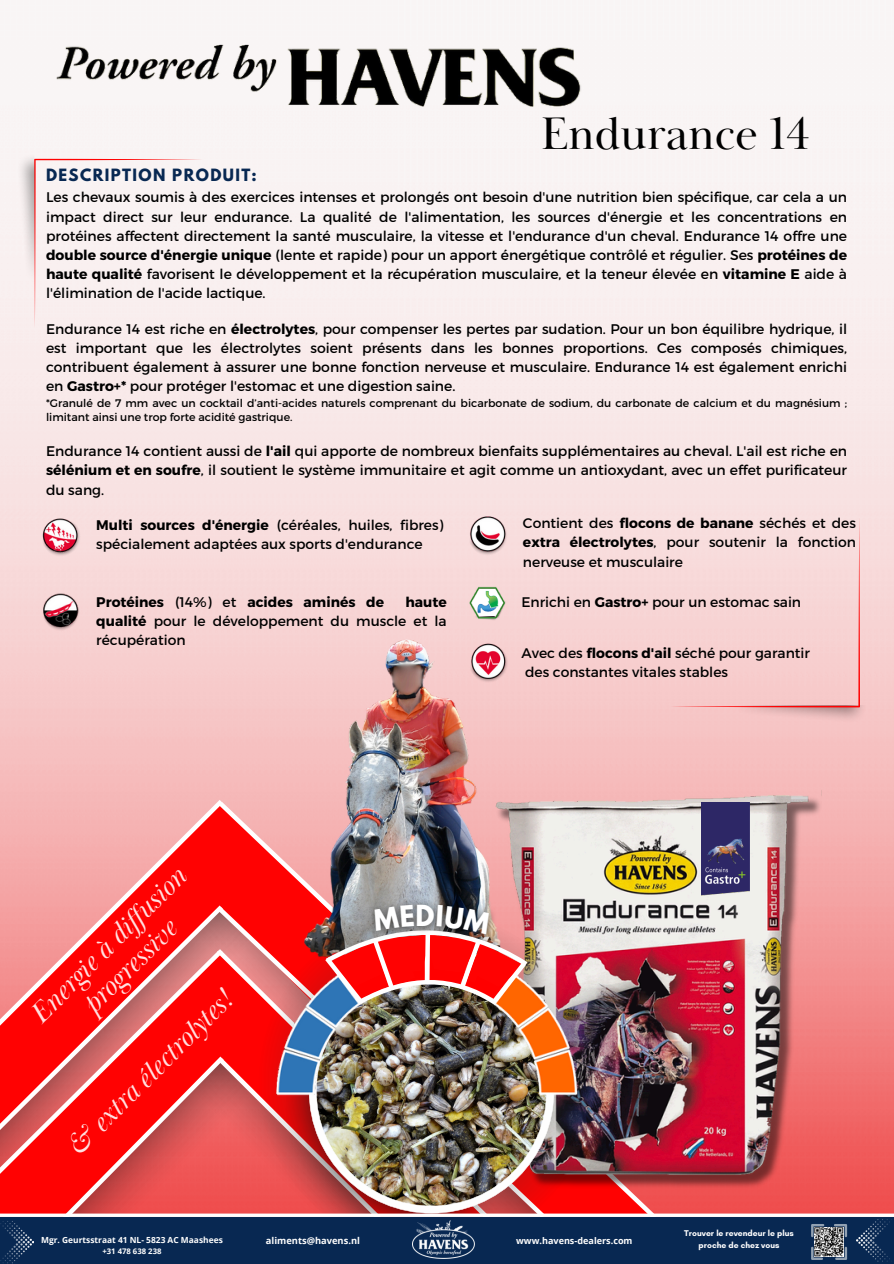
<style>
.page{position:relative;width:894px;height:1264px;background:#fff}
.page>*{position:absolute;margin:0;border:0;box-sizing:border-box;transform-origin:0 0}
.t1{font:46.95px "Baskerville Display PT";color:#000}
.t2{font:italic 28.8px/30.3px "Baskerville Display PT";color:#fff;text-align:center}
.t3{font:700 25.8px "League Spartan";color:#fff}
.t4{font:700 15px "League Spartan";letter-spacing:.09em;color:#082852}
.t5{font:13.95px/19.2px "Montserrat";color:#000;text-align:justify}
.t6{font:700 13.95px "Montserrat";color:#000}
.t7{font:10.95px/14.5px "Montserrat";color:#000}
.t8{font:700 9.3px "Open Sans";color:#fefefe}
.t9{font:700 9px "Open Sans";color:#fefefe}
.t10{font:700 8.55px/11.9px "Glacial Indifference";color:#fff;text-align:center}
.t11{font:700 8.4px "Open Sans";color:#fefefe}
.t12{font:700 7.8px "Open Sans";color:#fefefe}
.s1{font-weight:700}
.s2{font-weight:400}
</style>
<div class="page">
<img style="left:0;top:105px;width:893px;height:1108px">
<svg style="left:0;top:1155px;width:213px;height:58px;background:#e33"></svg>
<svg style="left:0;top:1048px;width:213px;height:107px;background:#ee3030"></svg>
<svg style="left:214px;top:1050px;width:447px;height:163px;background:#e94e4e"></svg>
<svg style="left:0;top:795px;width:195px;height:253px;background:#f56969"></svg>
<img style="left:730px;top:705px;width:136px;height:18px">
<svg style="left:670px;top:518px;width:189px;height:189px;background:#f7d2d2"></svg>
<img style="left:195px;top:631px;width:516px;height:419px">
<img style="left:477px;top:779px;width:344px;height:424px">
<svg style="left:258px;top:910px;width:339px;height:303px;background:#ca494b"></svg>
<img style="left:309px;top:1108px;width:245px;height:105px">
<img style="left:701px;top:802px;width:48px;height:95px">
<svg style="left:216px;top:948px;width:7px;height:7px"></svg>
<div style="left:0;top:1216px;width:893px;height:47px;background:#082852"></div>
<img style="left:412px;top:1220px;width:62px;height:38px">
<svg style="left:834px;top:1246px;width:12px;height:13px"></svg>
<svg style="left:811px;top:1246px;width:11px;height:13px"></svg>
<svg style="left:834px;top:1224px;width:12px;height:13px"></svg>
<svg style="left:811px;top:1224px;width:13px;height:13px"></svg>
<img style="left:814px;top:1227px;width:29px;height:29px">
<svg style="left:0;top:1221px;width:34px;height:42px"></svg>
<svg style="left:856px;top:1219px;width:34px;height:42px"></svg>
<div style="left:34px;top:159px;width:169px;height:168px;background:#f9f0f0"></div>
<img style="left:16px;top:153px;width:18px;height:133px">
<img style="left:467px;top:643px;width:50px;height:47px">
<img style="left:40px;top:517px;width:50px;height:47px">
<img style="left:40px;top:514px;width:39px;height:42px">
<img style="left:41px;top:593px;width:47px;height:45px">
<img style="left:41px;top:590px;width:38px;height:37px">
<img style="left:466px;top:516px;width:50px;height:47px">
<img style="left:467px;top:514px;width:39px;height:41px">
<img style="left:467px;top:641px;width:41px;height:37px">
<img style="left:507px;top:600px;width:1px;height:20px">
<img style="left:465px;top:585px;width:42px;height:38px">
<img style="left:269px;top:944px;width:338px;height:164px">
<img style="left:56px;top:43px;width:222px;height:50px">
<img style="left:283px;top:47px;width:305px;height:67px">
<img style="left:356px;top:889px;width:150px;height:15px">
<img style="left:320px;top:904px;width:213px;height:105px">
<p class="t1" style="left:541px;top:105px;width:270px">Endurance 14</p>
<p class="t4" style="left:46px;top:168px;width:212px">DESCRIPTION PRODUIT:</p>
<p class="t5" style="left:46px;top:187px;width:802px">Les chevaux soumis à des exercices intenses et prolongés ont besoin d'une nutrition bien spécifique, car cela a un impact direct sur leur endurance. La qualité de l'alimentation, les sources d'énergie et les concentrations en protéines affectent directement la santé musculaire, la vitesse et l'endurance d'un cheval. Endurance 14 offre une <span class="s1">double source d'énergie unique</span> (lente et rapide) pour un apport énergétique contrôlé et régulier. Ses <span class="s1">protéines de haute qualité</span> favorisent le développement et la récupération musculaire, et la teneur élevée en <span class="s1">vitamine E</span> aide à l'élimination de l'acide lactique.</p>
<h1 class="t5" style="left:46px;top:318px;width:802px">Endurance 14 est riche en <span class="s1">électrolytes</span>, pour compenser les pertes par sudation. Pour un bon équilibre hydrique, il est important que les électrolytes soient présents dans les bonnes proportions. Ces composés chimiques, contribuent également à assurer une bonne fonction nerveuse et musculaire. Endurance 14 est également enrichi en <span class="s1">Gastro+*</span> pour protéger l'estomac et une digestion saine.</h1>
<h1 class="t7" style="left:46px;top:395px;width:802px">*Granulé de 7 mm avec un cocktail d’anti-acides naturels comprenant du bicarbonate de sodium, du carbonate de calcium et du magnésium ; limitant ainsi une trop forte acidité gastrique.</h1>
<p class="t5" style="left:46px;top:441px;width:802px">Endurance 14 contient aussi de <span class="s1">l'ail</span> qui apporte de nombreux bienfaits supplémentaires au cheval. L'ail est riche en <span class="s1">sélénium et en soufre</span>, il soutient le système immunitaire et agit comme un antioxydant, avec un effet purificateur du sang.</p>
<p class="t5" style="left:96px;top:515px;width:348px"><span class="s1">Multi sources d'énergie</span> (céréales, huiles, fibres) spécialement adaptées aux sports d'endurance</p>
<p class="t5" style="left:523px;top:513px;width:334px">Contient des <span class="s1">flocons de banane</span> séchés et des <span class="s1">extra électrolytes</span>, pour soutenir la fonction nerveuse et musculaire</p>
<p class="t5" style="left:521px;top:591px;width:281px">Enrichi en <span class="s1">Gastro+</span> pour un estomac sain</p>
<h5 class="t6" style="left:96px;top:592px;width:289px">Protéines <span class="s2">(14%) et</span> acides aminés de</h5>
<h5 class="t5" style="left:96px;top:591px;width:352px;text-indent:309px"><span class="s1">haute qualité</span> pour le développement du muscle et la récupération</h5>
<h5 class="t5" style="left:521px;top:643px;width:290px">Avec des <span class="s1">flocons d'ail</span> séché pour garantir des constantes vitales stables</h5>
<h2 class="t2" style="left:25px;top:1007px;width:208px;rotate:-45deg">Energie à diffusion progressive</h2>
<h2 class="t2" style="left:61px;top:1141px;width:223px;rotate:-45deg">&amp; extra électrolytes!</h2>
<h5 class="t11" style="left:41px;top:1233px;width:183px">Mgr. Geurtsstraat 41 NL- 5823 AC Maashees</h5>
<p class="t12" style="left:102px;top:1245px;width:60px">+31 478 638 238</p>
<p class="t8" style="left:266px;top:1233px;width:96px">aliments@havens.nl</p>
<p class="t3" style="left:415px;top:902px;width:21px">D</p>
<h5 class="t9" style="left:516px;top:1234px;width:118px">www.havens-dealers.com</h5>
<p class="t10" style="left:684px;top:1226px;width:111px">Trouver le revendeur le plus proche de chez vous</p>
</div>
